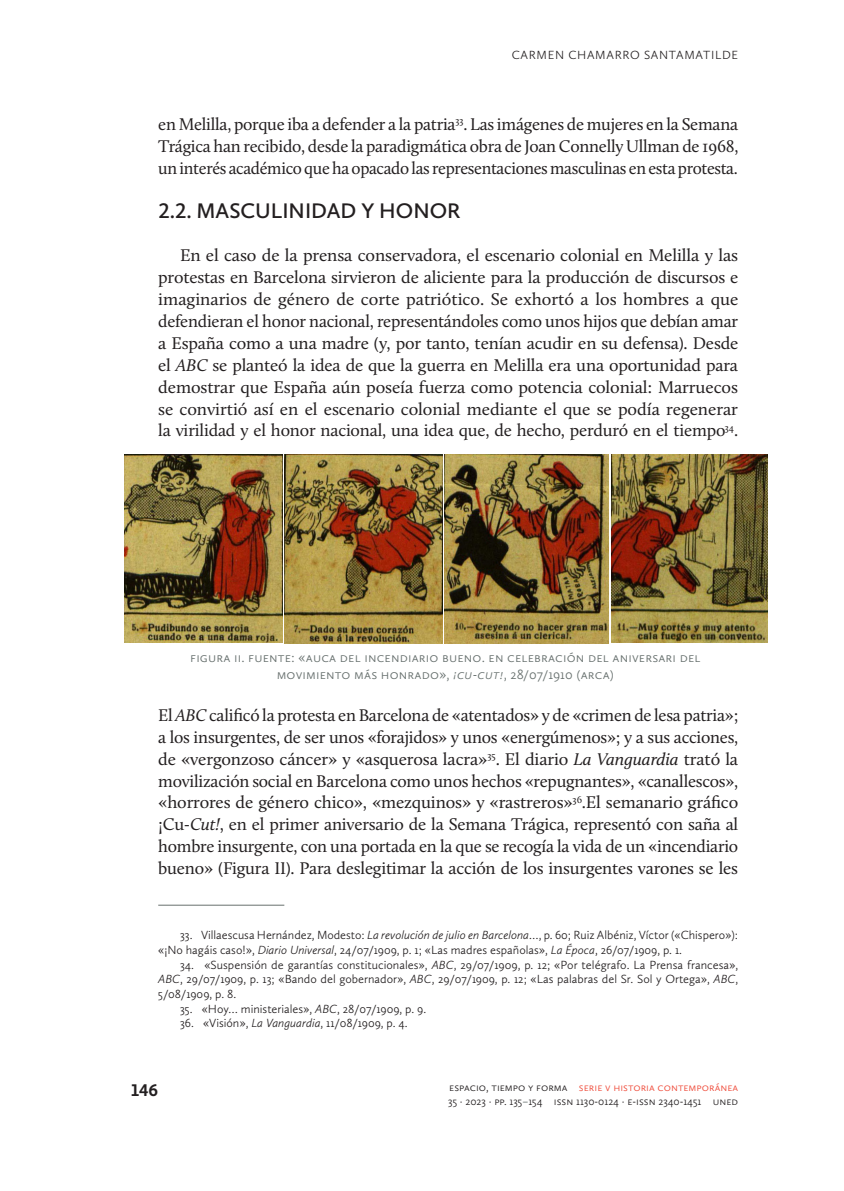
<style>
.page{position:relative;width:844px;height:1191px;background:#fff}
.page>*{position:absolute;margin:0;border:0;box-sizing:border-box;transform-origin:0 0}
.t1{font:600 21.88px "Calluna Sans";color:#231f20}
.Cuerpo{font:17.5px/21.9px "Calluna";letter-spacing:-.01em;color:#231f20;text-align:justify}
.t2{font:700 17.5px "Calluna Sans";color:#231f20}
.Imagen_Pie{font:300 14px "Calluna Sans";letter-spacing:.01em;color:#67706e}
.Notas_Pie{font:300 12.25px/14.7px "Calluna Sans";color:#231f20}
.t3{font:300 11.38px "Calluna Sans";color:#231f20}
.t4{font:300 11.38px "Calluna Sans";color:#ef4837}
.s1{font-style:italic}
.s2{color:#ef4837}
.s3{font-weight:400;color:#67706e}
</style>
<div class="page">
<hr style="left:158px;top:904px;width:126px;height:1px;background:#67706e">
<img style="left:124px;top:454px;width:158px;height:188px">
<img style="left:284px;top:454px;width:158px;height:189px">
<img style="left:444px;top:454px;width:164px;height:189px">
<img style="left:611px;top:454px;width:155px;height:188px">
<p class="Notas_Pie" style="left:511px;top:47px;width:19px">Carm</p>
<p class="Notas_Pie" style="left:547px;top:47px;width:49px">en Chamarro</p>
<p class="Notas_Pie" style="left:644px;top:47px;width:42px">Santama</p>
<p class="Notas_Pie" style="left:703px;top:47px;width:36px">tilde</p>
<p class="Cuerpo" style="left:158px;top:113px;width:581px">en Melilla, porque iba a defender a la patria<sup>33</sup>. Las imágenes de mujeres en la Semana Trágica han recibido, desde la paradigmática obra de Joan Connelly Ullman de 1968, un interés académico que ha opacado las representaciones masculinas en esta protesta.</p>
<p class="t1" style="left:158px;top:197px;width:303px">2.2. MASCULINIDAD Y HONOR</p>
<p class="Cuerpo" style="left:158px;top:244px;width:581px;text-indent:22px">En el caso de la prensa conservadora, el escenario colonial en Melilla y las protestas en Barcelona sirvieron de aliciente para la producción de discursos e imaginarios de género de corte patriótico. Se exhortó a los hombres a que defendieran el honor nacional, representándoles como unos hijos que debían amar a España como a una madre (y, por tanto, tenían acudir en su defensa). Desde el <span class="s1">ABC</span> se planteó la idea de que la guerra en Melilla era una oportunidad para demostrar que España aún poseía fuerza como potencia colonial: Marruecos se convirtió así en el escenario colonial mediante el que se podía regenerar la virilidad y el honor nacional, una idea que, de hecho, perduró en el tiempo<sup>34</sup>.</p>
<p class="Imagen_Pie" style="left:190px;top:648px;width:26px">Figura</p>
<p class="Imagen_Pie" style="left:234px;top:648px;width:29px">II. Fuente</p>
<p class="Imagen_Pie" style="left:291px;top:648px;width:31px">: «Auca</p>
<p class="Imagen_Pie" style="left:340px;top:648px;width:32px">de l incendiario</p>
<p class="Imagen_Pie" style="left:442px;top:648px;width:16px">bueno</p>
<p class="Imagen_Pie" style="left:481px;top:648px;width:67px">. En celebraci</p>
<p class="Imagen_Pie" style="left:566px;top:648px;width:53px">óndel aniversari</p>
<p class="Imagen_Pie" style="left:679px;top:648px;width:22px">de l</p>
<p class="Imagen_Pie" style="left:277px;top:666px;width:9px">movimiento</p>
<p class="Imagen_Pie" style="left:354px;top:666px;width:9px">más</p>
<p class="Imagen_Pie" style="left:381px;top:666px;width:18px">honrado</p>
<p class="Imagen_Pie" style="left:439px;top:666px;width:176px">», <span class="s1">¡Cu-Cut!</span>, 28/07/1910 (ARCA)</p>
<p class="Cuerpo" style="left:158px;top:704px;width:581px">El <span class="s1">ABC</span> calificó la protesta en Barcelona de «atentados» y de «crimen de lesa patria»; a los insurgentes, de ser unos «forajidos» y unos «energúmenos»; y a sus acciones, de «vergonzoso cáncer» y «asquerosa lacra»<sup>35</sup>. El diario <span class="s1">La Vanguardia</span> trató la movilización social en Barcelona como unos hechos «repugnantes», «canallescos», «horrores de género chico», «mezquinos» y «rastreros»<sup>36</sup>.El semanario gráfico ¡Cu-<span class="s1">Cut!</span>, en el primer aniversario de la Semana Trágica, representó con saña al hombre insurgente, con una portada en la que se recogía la vida de un «incendiario bueno» (Figura II). Para deslegitimar la acción de los insurgentes varones se les</p>
<p class="Notas_Pie" style="left:158px;top:927px;width:581px;text-indent:22px">33. Villaescusa H ernández, Modesto: <span class="s1">La revolución de julio en Barcelona</span>…, p. 60; Ruiz Albéniz, Víctor («Chispero»): «¡N o hagáis caso!», <span class="s1">Diario Universal</span>, 24/07/1909, p. 1; «Las madres españolas», <span class="s1">La Época</span>, 26/07/1909, p. 1.</p>
<p class="Notas_Pie" style="left:158px;top:957px;width:581px;text-align:justify;text-indent:22px">34. «Suspensión de garantías constitucionales», <span class="s1">ABC</span>, 29/07/1909, p. 12; «Por telégrafo. La Prensa francesa», <span class="s1">ABC</span>, 29/07/1909, p. 13; «Bando del gobernador», <span class="s1">ABC</span>, 29/07/1909, p. 12; «Las palabras del Sr. Sol y Ortega», <span class="s1">ABC</span>, 5/08/1909, p. 8.</p>
<p class="Notas_Pie" style="left:180px;top:1001px;width:247px">35. «H oy… ministeriales», <span class="s1">ABC</span>, 28/07/1909, p. 9.</p>
<p class="Notas_Pie" style="left:180px;top:1015px;width:229px">36. «Visión», <span class="s1">La Vanguardia</span>, 11/08/1909, p. 4.</p>
<p class="t2" style="left:131px;top:1079px;width:29px">146</p>
<p class="t3" style="left:449px;top:1080px;width:140px">ESPACIO, TIEMPO Y FORMA <span class="s2">Serie</span></p>
<p class="t4" style="left:605px;top:1080px;width:21px">V historia</p>
<p class="t4" style="left:657px;top:1080px;width:82px">CONTEMPORÁNEA</p>
<p class="t3" style="left:448px;top:1094px;width:194px">35 · 2023 · pp. 135<span class="s3">–</span>154 ISSN 1130-0124 · e-issn</p>
<p class="t3" style="left:658px;top:1094px;width:81px">2340-1451 UNED</p>
</div>
